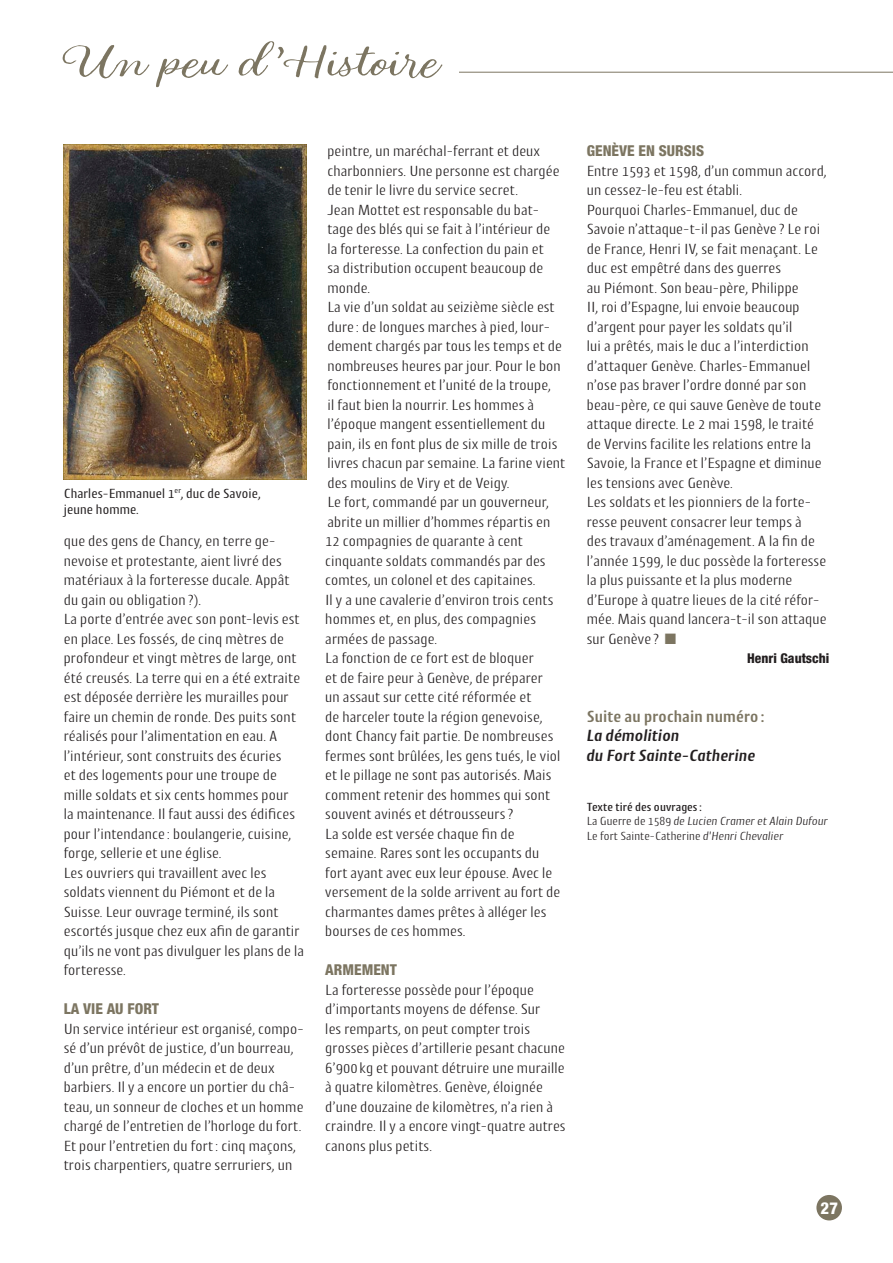
<style>
.page{position:relative;width:893px;height:1263px;background:#fff}
.page>*{position:absolute;margin:0;border:0;box-sizing:border-box;transform-origin:0 0}
.t1{font:51px "Looking Flowers Script";color:#7c7561;scale:1.35 1}
.Texte{font:italic 600 16.5px "Cantiga";color:#231f20}
.t2{font:600 16.5px "Cantiga";color:#7c7561}
.t3{font:800 condensed 16.5px "Helvetica Neue LT Std";color:#fff}
.t4{font:300 15px/19.5px "Cantiga";color:#231f20}
.Sous-titre{font:800 condensed 15px "Helvetica Neue LT Std";color:#7c7561}
.Légende{font:13.5px "Cantiga";color:#231f20}
.t5{font:800 condensed 13.5px "Helvetica Neue LT Std";color:#231f20}
.Notes{font:italic 300 12px "Cantiga";color:#231f20}
.Notes-2{font:300 12px "Cantiga";color:#231f20}
.Notes-3{font:500 12px "Cantiga";color:#231f20}
.s1{color:#7c7561}
.s2{font-style:normal}
.s3{font-style:italic}
</style>
<div class="page">
<div style="left:816px;top:1195px;width:26px;height:25px;background:#7c7561;border-radius:50%"></div>
<hr style="left:85px;top:72px;width:808px;height:1px;background:#7c7561">
<div style="left:60px;top:40px;width:399px;height:82px;background:#fff"></div>
<img style="left:64px;top:145px;width:242px;height:334px">
<h1 class="t1" style="left:60px;top:28px;width:282px">Un peu d ’Histoire</h1>
<p class="Légende" style="left:64px;top:485px;width:199px">Charles-Emmanuel 1<sup>er</sup>, duc de Savoie,</p>
<p class="Légende" style="left:64px;top:501px;width:77px">jeune homme.</p>
<p class="t4" style="left:64px;top:531px;width:227px">que des gens de Chancy, en terre ge&shy;nevoise et protestante, aient livré des matériaux à la forteresse ducale. Appât du gain ou obligation ?).</p>
<p class="t4" style="left:64px;top:609px;width:238px">La porte d’entrée avec son pont-levis est en place. Les fossés, de cinq mètres de profondeur et vingt mètres de large, ont été creusés. La terre qui en a été extraite est déposée derrière les murailles pour faire un chemin de ronde. Des puits sont réalisés pour l’alimentation en eau. A l’intérieur, sont construits des écuries<br>et des logements pour une troupe de mille soldats et six cents hommes pour la maintenance. Il faut aussi des édifices pour l’intendance : boulangerie, cuisine, forge, sellerie et une église.</p>
<p class="t4" style="left:64px;top:862px;width:242px">Les ouvriers qui travaillent avec les soldats viennent du Piémont et de la Suisse. Leur ouvrage terminé, ils sont escortés jusque chez eux afin de garantir qu’ils ne vont pas divulguer les plans de la forteresse.</p>
<p class="Sous-titre" style="left:64px;top:999px;width:97px">LA VIE AU FORT</p>
<p class="t4" style="left:64px;top:1018px;width:242px">Un service intérieur est organisé, compo&shy;sé d’un prévôt de justice, d’un bourreau, d’un prêtre, d’un médecin et de deux barbiers. Il y a encore un portier du châ&shy;teau, un sonneur de cloches et un homme chargé de l’entretien de l’horloge du fort.<br>Et pour l’entretien du fort: cinq maçons, trois charpentiers, quatre serruriers, un</p>
<p class="t4" style="left:327px;top:141px;width:234px">peintre, un maréchal-ferrant et deux charbonniers. Une personne est chargée de tenir le livre du service secret.</p>
<p class="t4" style="left:327px;top:199px;width:224px">Jean Mottet est responsable du bat&shy;tage des blés qui se fait à l’intérieur de la forteresse. La confection du pain et sa distribution occupent beaucoup de monde.</p>
<p class="t4" style="left:327px;top:297px;width:239px">La vie d’un soldat au seizième siècle est dure : de longues marches à pied, lour&shy;dement chargés par tous les temps et de nombreuses heures par jour. Pour le bon fonctionnement et l’unité de la troupe,<br>il faut bien la nourrir. Les hommes à l’époque mangent essentiellement du pain, ils en font plus de six mille de trois livres chacun par semaine. La farine vient des moulins de Viry et de Veigy.</p>
<p class="t4" style="left:325px;top:492px;width:230px">Le fort, commandé par un gouverneur, abrite un millier d’hommes répartis en 12 compagnies de quarante à cent cinquante soldats commandés par des comtes, un colonel et des capitaines.<br>Il y a une cavalerie d’environ trois cents hommes et, en plus, des compagnies armées de passage.</p>
<p class="t4" style="left:325px;top:648px;width:237px">La fonction de ce fort est de bloquer<br>et de faire peur à Genève, de préparer un assaut sur cette cité réformée et<br>de harceler toute la région genevoise, dont Chancy fait partie. De nombreuses fermes sont brûlées, les gens tués, le viol et le pillage ne sont pas autorisés. Mais comment retenir des hommes qui sont souvent avinés et détrousseurs?</p>
<p class="t4" style="left:325px;top:823px;width:237px">La solde est versée chaque fin de semaine. Rares sont les occupants du fort ayant avec eux leur épouse. Avec le versement de la solde arrivent au fort de charmantes dames prêtes à alléger les bourses de ces hommes.</p>
<p class="Sous-titre" style="left:325px;top:960px;width:73px">ARMEMENT</p>
<p class="t4" style="left:325px;top:979px;width:242px">La forteresse possède pour l’époque d’importants moyens de défense. Sur<br>les remparts, on peut compter trois grosses pièces d’artillerie pesant chacune 6’900 kg et pouvant détruire une muraille à quatre kilomètres. Genève, éloignée d’une douzaine de kilomètres, n’a rien à craindre. Il y a encore vingt-quatre autres canons plus petits.</p>
<p class="Sous-titre" style="left:587px;top:141px;width:119px">GENÈVE EN SURSIS</p>
<p class="t4" style="left:587px;top:160px;width:242px">Entre 1593 et 1598, d’un commun accord, un cessez-le-feu est établi.</p>
<p class="t4" style="left:587px;top:199px;width:236px">Pourquoi Charles-Emmanuel, duc de Savoie n’attaque-t-il pas Genève ? Le roi de France, Henri IV, se fait menaçant. Le duc est empêtré dans des guerres<br>au Piémont. Son beau-père, Philippe<br>II, roi d’Espagne, lui envoie beaucoup d’argent pour payer les soldats qu’il<br>lui a prêtés, mais le duc a l’interdiction d’attaquer Genève. Charles-Emmanuel n’ose pas braver l’ordre donné par son beau-père, ce qui sauve Genève de toute attaque directe. Le 2 mai 1598, le traité de Vervins facilite les relations entre la Savoie, la France et l’Espagne et diminue les tensions avec Genève.</p>
<p class="t4" style="left:587px;top:492px;width:241px">Les soldats et les pionniers de la forte&shy;resse peuvent consacrer leur temps à<br>des travaux d’aménagement. A la fin de l’année 1599, le duc possède la forteresse la plus puissante et la plus moderne d’Europe à quatre lieues de la cité réfor&shy;mée. Mais quand lancera-t-il son attaque sur Genève ? <span class="s1">■</span></p>
<p class="t5" style="left:747px;top:650px;width:84px">Henri Gautschi</p>
<p class="t2" style="left:587px;top:706px;width:180px">Suite au prochain numéro:</p>
<p class="Texte" style="left:587px;top:725px;width:94px">La démolition</p>
<p class="Texte" style="left:587px;top:745px;width:170px">du Fort Sainte-Catherine</p>
<p class="Notes-3" style="left:587px;top:799px;width:117px">Texte tiré des ouvrages:</p>
<p class="Notes" style="left:587px;top:814px;width:243px"><span class="s2">La Guerre de 1589</span> de Lucien Cramer et Alain Dufour</p>
<p class="Notes-2" style="left:587px;top:828px;width:198px">Le fort Sainte-Catherine <span class="s3">d'Henri Chevalier</span></p>
<p class="t3" style="left:820px;top:1197px;width:19px">27</p>
</div>
